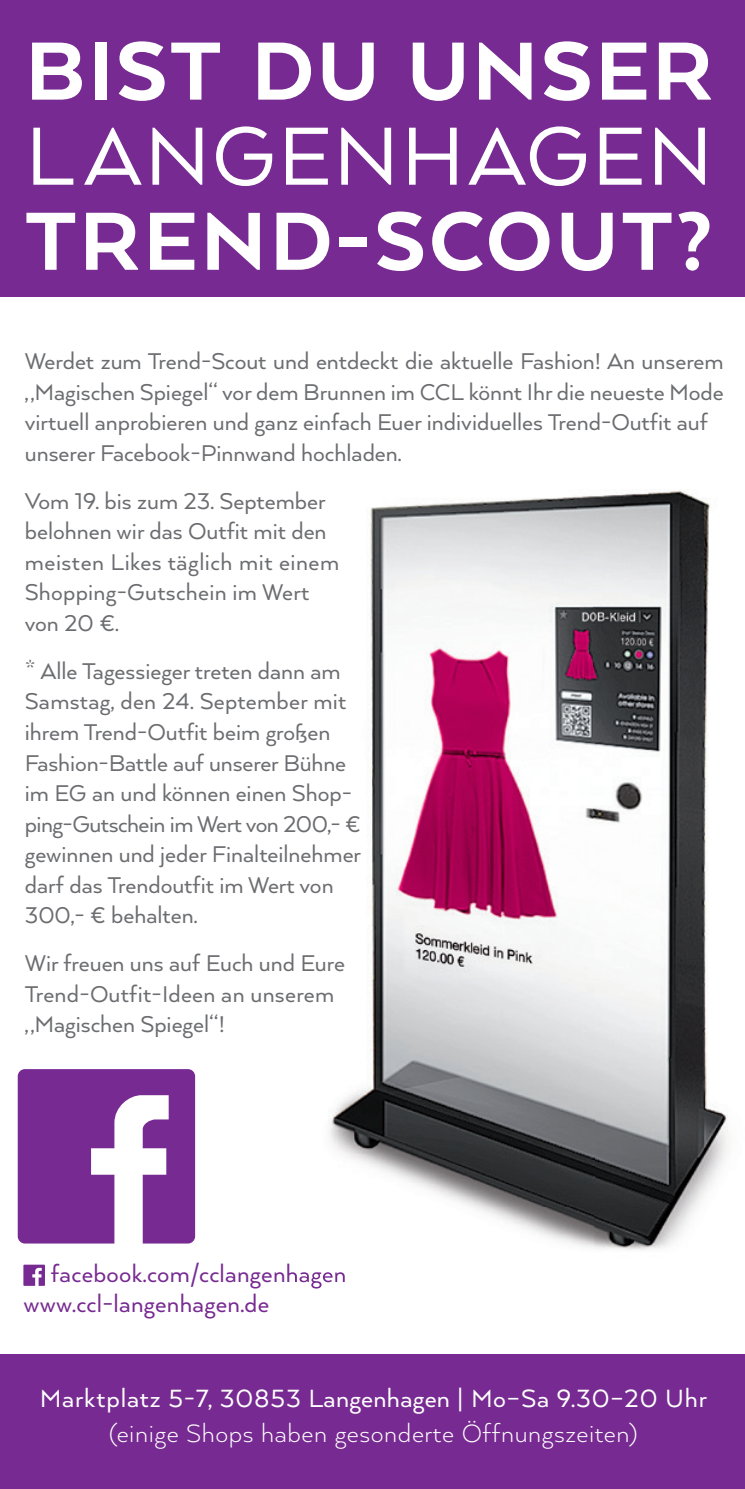
<style>
.page{position:relative;width:745px;height:1489px;background:#fff}
.page>*{position:absolute;margin:0;border:0;box-sizing:border-box;transform-origin:0 0}
.t1{font:800 95px "Arquitecta";letter-spacing:.025em;color:#fff}
.t2{font:95px "Arquitecta";letter-spacing:.015em;color:#fff}
.t3{font:28.75px "Arquitecta";letter-spacing:.025em;color:#fff}
.t4{font:300 28.75px "Arquitecta";letter-spacing:.02em;color:#fff}
.t5{font:27.5px/30px "Arquitecta";letter-spacing:.01em;color:#772a91}
.t6{font:26.25px/30.5px "Arquitecta";color:#6c6d70}
</style>
<div class="page">
<div style="left:0;top:1354px;width:744px;height:134px;background:#772a91"></div>
<div style="left:0;top:0;width:744px;height:296px;background:#772a91"></div>
<svg style="left:23px;top:1264px;width:22px;height:21px"></svg>
<svg style="left:18px;top:1069px;width:177px;height:174px"></svg>
<img style="left:313px;top:491px;width:415px;height:798px">
<img style="left:290px;top:1262px;width:54px;height:26px">
<h1 class="t1" style="left:25px;top:12px;width:689px">BIST DU UNSER</h1>
<h1 class="t2" style="left:25px;top:97px;width:689px">LANGENHAGEN</h1>
<h1 class="t1" style="left:25px;top:182px;width:689px">TREND-SCOUT?</h1>
<p class="t6" style="left:25px;top:345px;width:700px">Werdet zum Trend-Scout und entdeckt die aktuelle Fashion! An unserem „Magischen Spiegel“ vor dem Brunnen im CCL könnt Ihr die neueste Mode virtuell anprobieren und ganz einfach Euer individuelles Trend-Outfit auf unserer Facebook-Pinnwand hochladen.</p>
<p class="t6" style="left:25px;top:484px;width:315px">Vom 19. bis zum 23. September belohnen wir das Outfit mit den meisten Likes täglich mit einem<br>Shopping-Gutschein im Wert von 20 €.</p>
<p class="t6" style="left:25px;top:655px;width:337px">* Alle Tagessieger treten dann am<br>Samstag, den 24. September mit ihrem Trend-Outfit beim großen<br>Fashion-Battle auf unserer Bühne im EG an und können einen Shop&shy;ping-Gutschein im Wert von 200,- € gewinnen und jeder Finalteilnehmer darf das Trendoutfit im Wert von<br>300,- € behalten.</p>
<p class="t6" style="left:25px;top:947px;width:321px">Wir freuen uns auf Euch und Eure<br>Trend-Outfit-Ideen an unserem „Magischen Spiegel“!</p>
<p class="t5" style="left:23px;top:1257px;width:324px;text-indent:27px">facebook.com/cclangenhagen www.ccl-langenhagen.de</p>
<p class="t3" style="left:40px;top:1380px;width:668px">Marktplatz 5-7, 30853 Langenhagen | Mo–Sa 9.30–20 Uhr</p>
<p class="t4" style="left:109px;top:1415px;width:529px">(einige Shops haben gesonderte Öffnungszeiten)</p>
</div>
